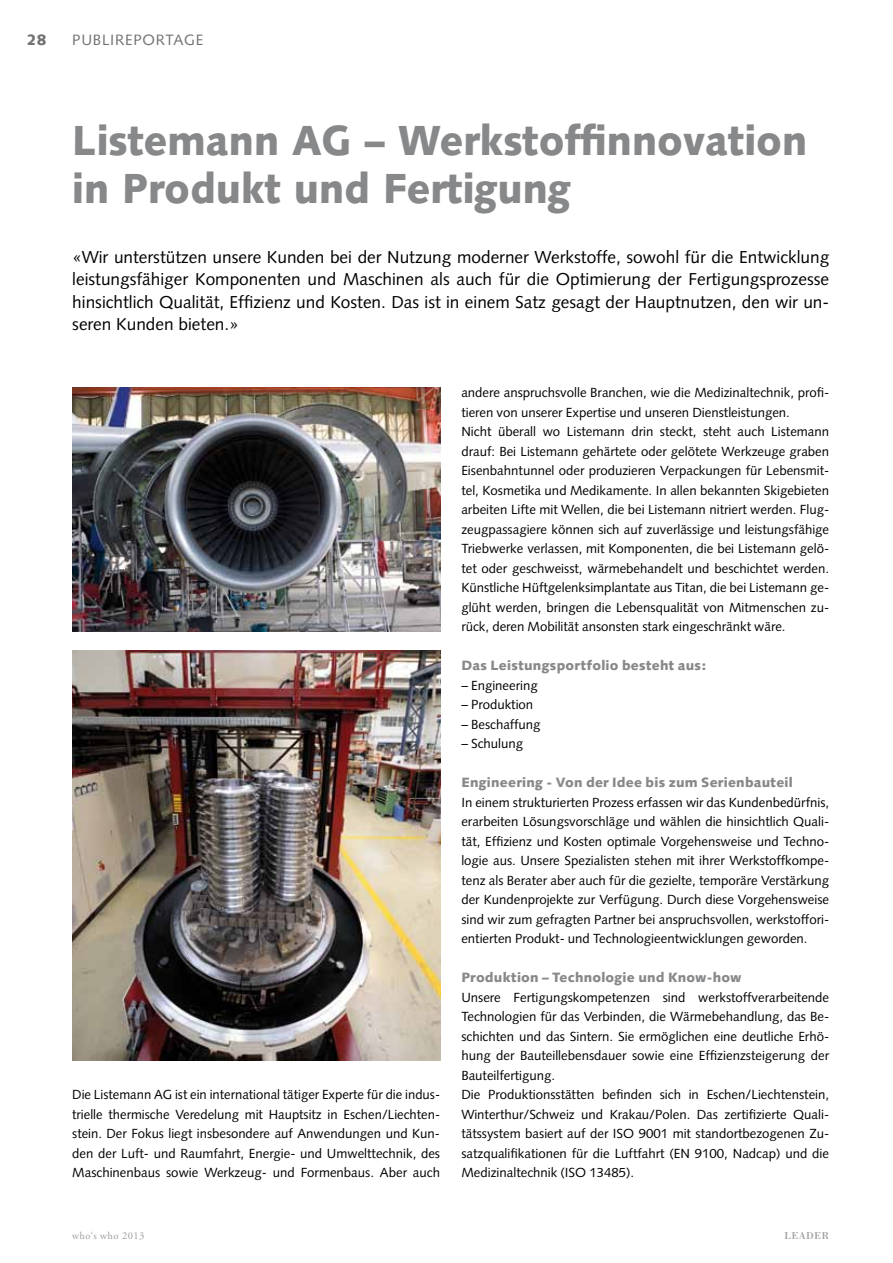
<style>
.page{position:relative;width:893px;height:1263px;background:#fff}
.page>*{position:absolute;margin:0;border:0;box-sizing:border-box;transform-origin:0 0}
.t1{font:900 42px/48px "Syntax";color:#87888a;scale:.95 1}
.t2{font:17.25px/22.5px "Syntax";color:#000;text-align:justify}
.t3{font:15px "Syntax";letter-spacing:.05em;color:#707172}
.t4{font:900 15px "Syntax";color:#707172}
.t5{font:900 13.5px "Syntax";letter-spacing:.015em;color:#87888a}
.t6{font:13.5px "Shelley Volante Script";color:#707172}
.t7{font:13.2px/19.5px "Syntax";color:#000;text-align:justify}
.t8{font:10.5px "Adobe Garamond Pro";letter-spacing:.04em;color:#9c9e9f}
.t9{font:10.5px "Bodoni";letter-spacing:.04em;color:#9c9e9f}
</style>
<div class="page">
<img style="left:72px;top:387px;width:368px;height:244px">
<img style="left:72px;top:651px;width:368px;height:409px">
<p class="t4" style="left:27px;top:31px;width:21px">28</p>
<p class="t4" style="left:37px;top:31px;width:11px">2</p>
<p class="t3" style="left:72px;top:31px;width:132px">PUBLIREPORTAGE</p>
<p class="t1" style="left:72px;top:117px;width:775px">Listemann AG – Werkstoffinnovation in Produkt und Fertigung</p>
<p class="t2" style="left:72px;top:246px;width:758px">«Wir unterstützen unsere Kunden bei der Nutzung moderner Werkstoffe, sowohl für die Entwicklung leistungsfähiger Komponenten und Maschinen als auch für die Optimierung der Fertigungsprozesse hinsichtlich Qualität, Effizienz und Kosten. Das ist in einem Satz gesagt der Hauptnutzen, den wir un&shy;seren Kunden bieten.»</p>
<p class="t7" style="left:72px;top:1085px;width:369px">Die Listemann AG ist ein international tätiger Experte für die indus&shy;trielle thermische Veredelung mit Hauptsitz in Eschen/Liechten&shy;stein. Der Fokus liegt insbesondere auf Anwendungen und Kun&shy;den der Luft- und Raumfahrt, Energie- und Umwelttechnik, des Maschinenbaus sowie Werkzeug- und Formenbaus. Aber auch</p>
<p class="t7" style="left:461px;top:383px;width:369px;text-align:left">andere anspruchsvolle Branchen, wie die Medizinaltechnik, profi&shy;tieren von unserer Expertise und unseren Dienstleistungen.<br>Nicht überall wo Listemann drin steckt, steht auch Listemann drauf: Bei Listemann gehärtete oder gelötete Werkzeuge graben Eisenbahntunnel oder produzieren Verpackungen für Lebensmit&shy;tel, Kosmetika und Medikamente. In allen bekannten Skigebieten arbeiten Lifte mit Wellen, die bei Listemann nitriert werden. Flug&shy;zeugpassagiere können sich auf zuverlässige und leistungsfähige Triebwerke verlassen, mit Komponenten, die bei Listemann gelö&shy;tet oder geschweisst, wärmebehandelt und beschichtet werden.<br>Künstliche Hüftgelenksimplantate aus Titan, die bei Listemann ge&shy;glüht werden, bringen die Lebensqualität von Mitmenschen zu&shy;rück, deren Mobilität ansonsten stark eingeschränkt wäre.</p>
<p class="t5" style="left:461px;top:657px;width:246px">Das Leistungsportfolio besteht aus:</p>
<p class="t7" style="left:461px;top:675px;width:78px">– Engineering</p>
<p class="t7" style="left:461px;top:695px;width:73px">– Produktion</p>
<p class="t7" style="left:461px;top:714px;width:81px">– Beschaffung</p>
<p class="t7" style="left:461px;top:734px;width:63px">– Schulung</p>
<p class="t5" style="left:461px;top:774px;width:333px">Engineering - Von der Idee bis zum Serienbauteil</p>
<p class="t7" style="left:461px;top:792px;width:369px">In einem strukturierten Prozess erfassen wir das Kundenbedürfnis, erarbeiten Lösungsvorschläge und wählen die hinsichtlich Quali&shy;tät, Effizienz und Kosten optimale Vorgehensweise und Techno&shy;logie aus. Unsere Spezialisten stehen mit ihrer Werkstoffkompe&shy;tenz als Berater aber auch für die gezielte, temporäre Verstärkung der Kundenprojekte zur Verfügung. Durch diese Vorgehensweise sind wir zum gefragten Partner bei anspruchsvollen, werkstoffori&shy;entierten Produkt- und Technologieentwicklungen geworden.</p>
<p class="t5" style="left:461px;top:969px;width:282px">Produktion – Technologie und Know-how</p>
<p class="t7" style="left:461px;top:987px;width:369px;text-align:left">Unsere Fertigungskompetenzen sind werkstoffverarbeitende Technologien für das Verbinden, die Wärmebehandlung, das Be&shy;schichten und das Sintern. Sie ermöglichen eine deutliche Erhö&shy;hung der Bauteillebensdauer sowie eine Effizienzsteigerung der Bauteilfertigung.<br>Die Produktionsstätten befinden sich in Eschen/Liechtenstein, Winterthur/Schweiz und Krakau/Polen. Das zertifizierte Quali&shy;tätssystem basiert auf der ISO 9001 mit standortbezogenen Zu&shy;satzqualifikationen für die Luftfahrt (EN 9100, Nadcap) und die Medizinaltechnik (ISO 13485).</p>
<p class="t6" style="left:72px;top:1227px;width:83px">Who is Who 2013</p>
<p class="t8" style="left:72px;top:1229px;width:74px">who‘s who 2013</p>
<p class="t9" style="left:784px;top:1229px;width:46px">LEADER</p>
</div>
